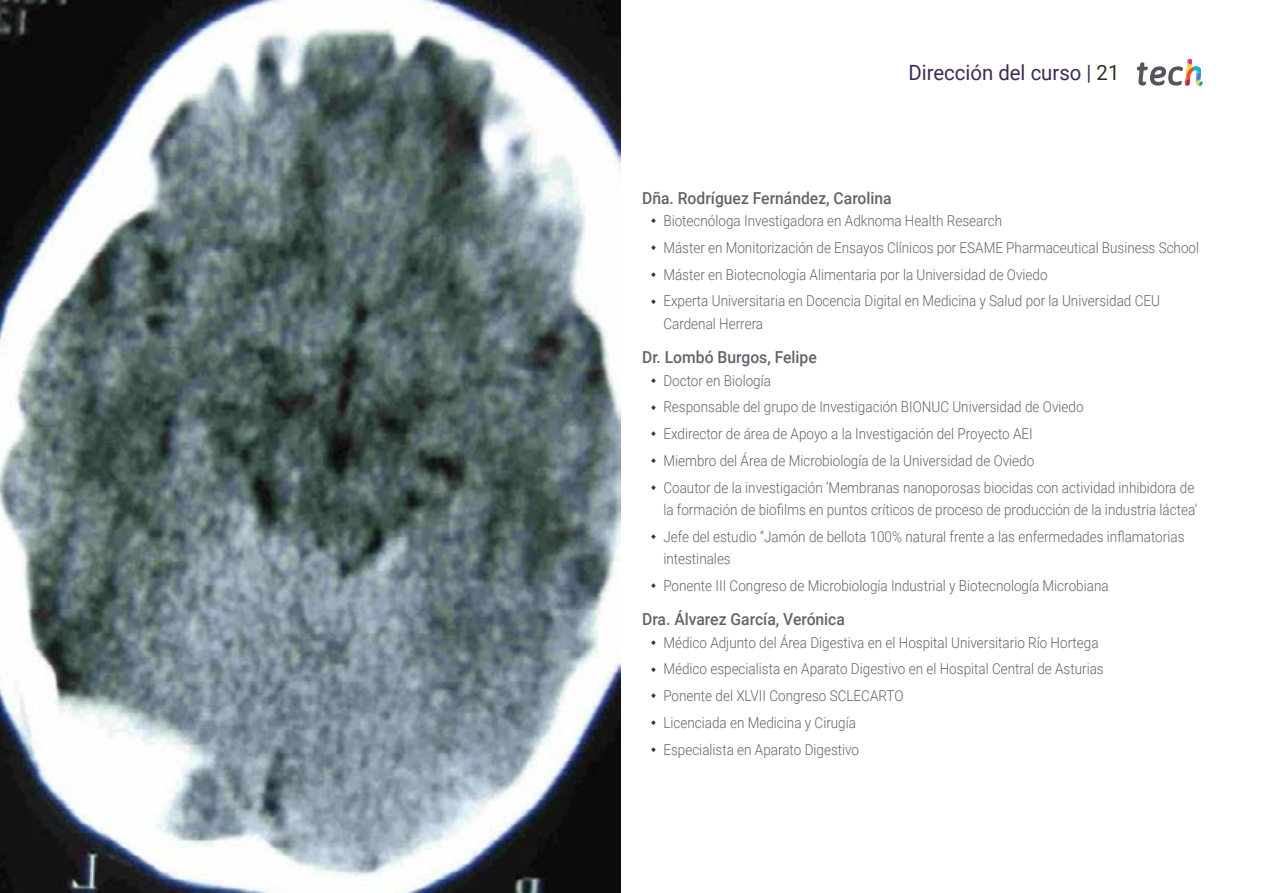
<style>
.page{position:relative;width:1263px;height:893px;background:#fff}
.page>*{position:absolute;margin:0;border:0;box-sizing:border-box;transform-origin:0 0}
.t1{font:21px "Roboto";color:#3d2b56}
.t2{font:500 16.5px "Roboto";color:#61646a;scale:.95 1}
.t3{font:300 15px/26.7px "Roboto";color:#61646a;scale:.9 1}
.s1{color:#312e20}
</style>
<div class="page">
<svg style="left:1137px;top:59px;width:65px;height:27px"></svg>
<img style="left:0;top:0;width:621px;height:893px">
<h1 class="t1" style="left:908px;top:57px;width:213px">Dirección del curso | <span class="s1">21</span></h1>
<p class="t2" style="left:642px;top:186px;width:264px">Dña. Rodríguez Fernández, Carolina</p>
<p class="t3" style="left:663px;top:207px;width:597px">Biotecnóloga Investigadora en Adknoma Health Research<br>Máster en Monitorización de Ensayos Clínicos por ESAME Pharmaceutical Business School Máster en Biotecnología Alimentaria por la Universidad de Oviedo<br>Experta Universitaria en Docencia Digital en Medicina y Salud por la Universidad CEU</p>
<p class="t3" style="left:663px;top:310px;width:112px">Cardenal Herrera</p>
<p class="t2" style="left:642px;top:346px;width:185px">Dr. Lombó Burgos, Felipe</p>
<p class="t3" style="left:663px;top:366px;width:591px">Doctor en Biología<br>Responsable del grupo de Investigación BIONUC Universidad de Oviedo<br>Exdirector de área de Apoyo a la Investigación del Proyecto AEI<br>Miembro del Área de Microbiología de la Universidad de Oviedo<br>Coautor de la investigación ‘Membranas nanoporosas biocidas con actividad inhibidora de</p>
<p class="t3" style="left:663px;top:496px;width:595px">la formación de biofilms en puntos críticos de proceso de producción de la industria láctea’<br>Jefe del estudio “Jamón de bellota 100% natural frente a las enfermedades inflamatorias</p>
<p class="t3" style="left:663px;top:545px;width:496px">intestinales<br>Ponente III Congreso de Microbiología Industrial y Biotecnología Microbiana</p>
<p class="t2" style="left:642px;top:608px;width:215px">Dra. Álvarez García, Verónica</p>
<p class="t3" style="left:663px;top:628px;width:491px">Médico Adjunto del Área Digestiva en el Hospital Universitario Río Hortega Médico especialista en Aparato Digestivo en el Hospital Central de Asturias Ponente del XLVII Congreso SCLECARTO<br>Licenciada en Medicina y Cirugía<br>Especialista en Aparato Digestivo</p>
</div>
